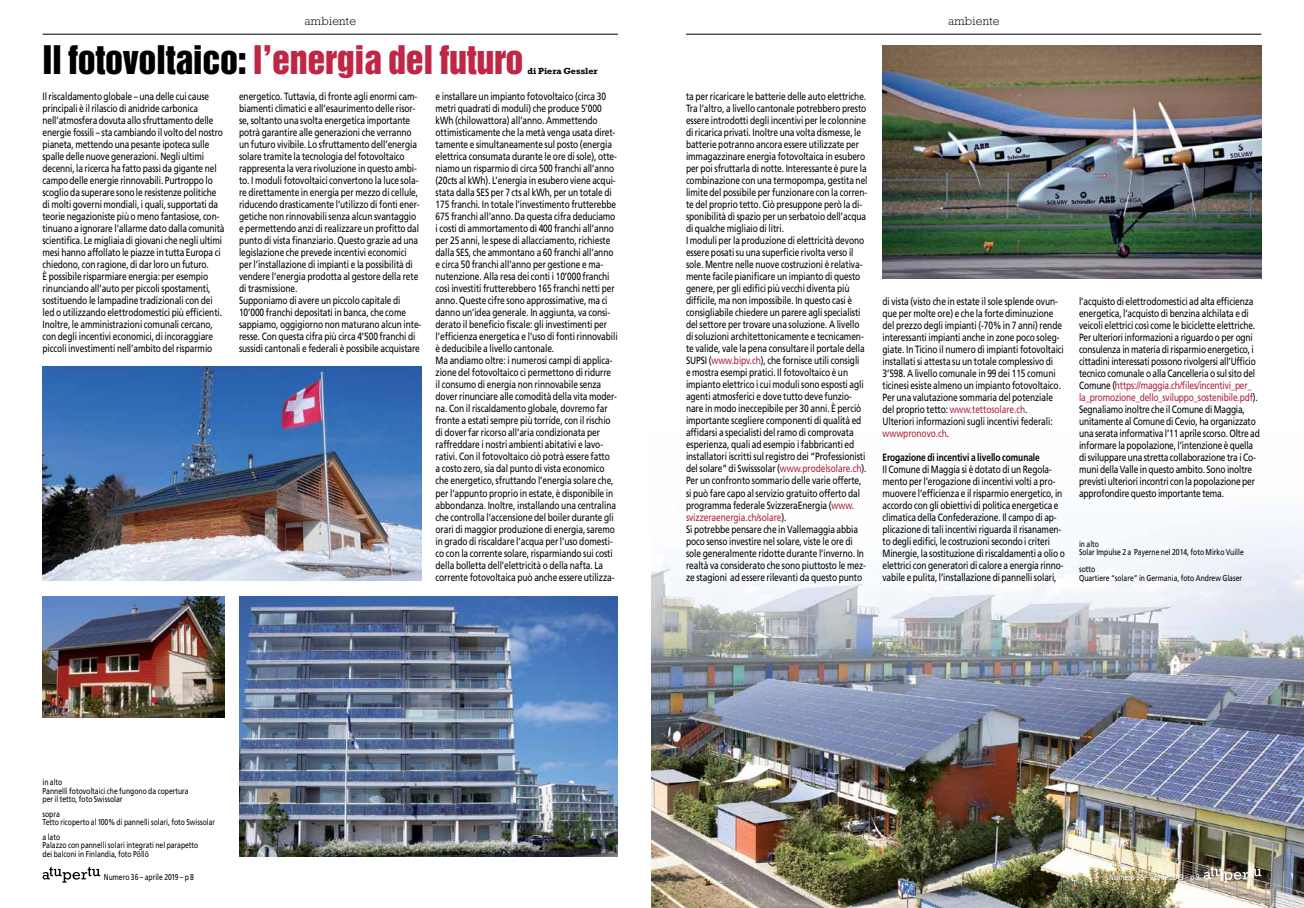
<style>
.page{position:relative;width:1304px;height:908px;background:#fff}
.page>*{position:absolute;margin:0;border:0;box-sizing:border-box;transform-origin:0 0}
.t1{font:36px "Helvetica Inserat LT Std";letter-spacing:-.01em;color:#c02646}
.t2{font:300 12px "Rockwell Std";letter-spacing:.025em;color:#000}
.t3{font:10.5px/12px "Frutiger LT Std";letter-spacing:-.01em;color:#000;scale:.8 1}
.t4{font:700 10.5px "Frutiger LT Std";letter-spacing:-.01em;color:#000;scale:.8 1}
.t5{font:700 9px "Rockwell Std";color:#000}
.t6{font:8.5px/8.5px "Frutiger LT Std";color:#000;scale:.8 1}
.t7{font:8.5px "Frutiger LT Std";color:#fff;scale:.8 1}
.s1{color:#000}
.s2{color:#af213e}
</style>
<div class="page">
<img style="left:43px;top:366px;width:378px;height:214px">
<img style="left:652px;top:519px;width:652px;height:388px">
<svg style="left:1204px;top:866px;width:57px;height:16px"></svg>
<hr style="left:43px;top:34px;width:575px;height:1px;background:#000">
<hr style="left:686px;top:34px;width:575px;height:1px;background:#000">
<svg style="left:43px;top:866px;width:57px;height:16px"></svg>
<img style="left:43px;top:596px;width:182px;height:121px">
<img style="left:239px;top:596px;width:379px;height:260px">
<img style="left:883px;top:45px;width:378px;height:233px">
<p class="t2" style="left:305px;top:14px;width:53px">ambiente</p>
<p class="t2" style="left:948px;top:14px;width:53px">ambiente</p>
<h1 class="t1" style="left:43px;top:38px;width:483px"><span class="s1">Il fotovoltaico:</span> l’energia del futuro</h1>
<p class="t5" style="left:528px;top:66px;width:72px">di Piera Gessler</p>
<p class="t3" style="left:43px;top:90px;width:229px">Il riscaldamento globale – una delle cui cause principali è il rilascio di anidride carbonica nell’atmosfera dovuta allo sfruttamento delle energie fossili – sta cambiando il volto del nostro pianeta, mettendo una pesante ipoteca sulle spalle delle nuove generazioni. Negli ultimi decenni, la ricerca ha fatto passi da gigante nel campo delle energie rinnovabili. Purtroppo lo scoglio da superare sono le resistenze politiche di molti governi mondiali, i quali, supportati da teorie negazioniste più o meno fantasiose, con&shy;tinuano a ignorare l’allarme dato dalla comunità scientifica. Le migliaia di giovani che negli ultimi mesi hanno affollato le piazze in tutta Europa ci chiedono, con ragione, di dar loro un futuro.<br>È possibile risparmiare energia: per esempio rinunciando all’auto per piccoli spostamenti, sostituendo le lampadine tradizionali con dei led o utilizzando elettrodomestici più efficienti.<br>Inoltre, le amministrazioni comunali cercano, con degli incentivi economici, di incoraggiare piccoli investimenti nell’ambito del risparmio</p>
<p class="t3" style="left:239px;top:90px;width:229px">energetico. Tuttavia, di fronte agli enormi cam&shy;biamenti climatici e all’esaurimento delle risor&shy;se, soltanto una svolta energetica importante potrà garantire alle generazioni che verranno un futuro vivibile. Lo sfruttamento dell’energia solare tramite la tecnologia del fotovoltaico rappresenta la vera rivoluzione in questo ambi&shy;to. I moduli fotovoltaici convertono la luce sola&shy;re direttamente in energia per mezzo di cellule, riducendo drasticamente l’utilizzo di fonti ener&shy;getiche non rinnovabili senza alcun svantaggio e permettendo anzi di realizzare un profitto dal punto di vista finanziario. Questo grazie ad una legislazione che prevede incentivi economici per l’installazione di impianti e la possibilità di vendere l’energia prodotta al gestore della rete di trasmissione.<br>Supponiamo di avere un piccolo capitale di 10’000 franchi depositati in banca, che come sappiamo, oggigiorno non maturano alcun inte&shy;resse. Con questa cifra più circa 4’500 franchi di sussidi cantonali e federali è possibile acquistare</p>
<p class="t3" style="left:436px;top:90px;width:229px">e installare un impianto fotovoltaico (circa 30 metri quadrati di moduli) che produce 5’000 kWh (chilowattora) all’anno. Ammettendo ottimisticamente che la metà venga usata diret&shy;tamente e simultaneamente sul posto (energia elettrica consumata durante le ore di sole), otte&shy;niamo un risparmio di circa 500 franchi all’anno (20cts al kWh). L’energia in esubero viene acqui&shy;stata dalla SES per 7 cts al kWh, per un totale di 175 franchi. In totale l’investimento frutterebbe 675 franchi all’anno. Da questa cifra deduciamo i costi di ammortamento di 400 franchi all’anno per 25 anni, le spese di allacciamento, richieste dalla SES, che ammontano a 60 franchi all’anno e circa 50 franchi all’anno per gestione e ma&shy;nutenzione. Alla resa dei conti i 10’000 franchi così investiti frutterebbero 165 franchi netti per anno. Queste cifre sono approssimative, ma ci danno un’idea generale. In aggiunta, va consi&shy;derato il beneficio fiscale: gli investimenti per l’efficienza energetica e l’uso di fonti rinnovabili è deducibile a livello cantonale.<br>Ma andiamo oltre: i numerosi campi di applica&shy;zione del fotovoltaico ci permettono di ridurre il consumo di energia non rinnovabile senza dover rinunciare alle comodità della vita moder&shy;na. Con il riscaldamento globale, dovremo far fronte a estati sempre più torride, con il rischio di dover far ricorso all’aria condizionata per raffreddare i nostri ambienti abitativi e lavo&shy;rativi. Con il fotovoltaico ciò potrà essere fatto<br>a costo zero, sia dal punto di vista economico che energetico, sfruttando l’energia solare che, per l’appunto proprio in estate, è disponibile in abbondanza. Inoltre, installando una centralina che controlla l’accensione del boiler durante gli orari di maggior produzione di energia, saremo in grado di riscaldare l’acqua per l’uso domesti&shy;co con la corrente solare, risparmiando sui costi della bolletta dell’elettricità o della nafta. La corrente fotovoltaica può anche essere utilizza-</p>
<p class="t3" style="left:686px;top:90px;width:228px">ta per ricaricare le batterie delle auto elettriche.<br>Tra l’altro, a livello cantonale potrebbero presto essere introdotti degli incentivi per le colonnine di ricarica privati. Inoltre una volta dismesse, le batterie potranno ancora essere utilizzate per immagazzinare energia fotovoltaica in esubero per poi sfruttarla di notte. Interessante è pure la combinazione con una termopompa, gestita nel limite del possibile per funzionare con la corren&shy;te del proprio tetto. Ciò presuppone però la di&shy;sponibilità di spazio per un serbatoio dell’acqua di qualche migliaio di litri.<br>I moduli per la produzione di elettricità devono essere posati su una superficie rivolta verso il sole. Mentre nelle nuove costruzioni è relativa&shy;mente facile pianificare un impianto di questo genere, per gli edifici più vecchi diventa più difficile, ma non impossibile. In questo casi è consigliabile chiedere un parere agli specialisti del settore per trovare una soluzione. A livello di soluzioni architettonicamente e tecnicamen&shy;te valide, vale la pena consultare il portale della SUPSI (<span class="s2">www.bipv.ch</span>), che fornisce utili consigli<br>e mostra esempi pratici. Il fotovoltaico è un impianto elettrico i cui moduli sono esposti agli agenti atmosferici e dove tutto deve funzio&shy;nare in modo ineccepibile per 30 anni. È perciò importante scegliere componenti di qualità ed affidarsi a specialisti del ramo di comprovata esperienza, quali ad esempio i fabbricanti ed installatori iscritti sul registro dei “Professionisti del solare” di Swisssolar (<span class="s2">www.prodelsolare.ch</span>).<br>Per un confronto sommario delle varie offerte, si può fare capo al servizio gratuito offerto dal programma federale SvizzeraEnergia (<span class="s2">www. svizzeraenergia.ch/solare</span>).<br>Si potrebbe pensare che in Vallemaggia abbia poco senso investire nel solare, viste le ore di sole generalmente ridotte durante l’inverno. In realtà va considerato che sono piuttosto le mez&shy;ze stagioni ad essere rilevanti da questo punto</p>
<p class="t3" style="left:883px;top:295px;width:228px">di vista (visto che in estate il sole splende ovun&shy;que per molte ore) e che la forte diminuzione del prezzo degli impianti (-70% in 7 anni) rende interessanti impianti anche in zone poco soleg&shy;giate. In Ticino il numero di impianti fotovoltaici installati si attesta su un totale complessivo di 3’598. A livello comunale in 99 dei 115 comuni ticinesi esiste almeno un impianto fotovoltaico.<br>Per una valutazione sommaria del potenziale del proprio tetto: <span class="s2">www.tettosolare.ch</span>.<br>Ulteriori informazioni sugli incentivi federali: <span class="s2">wwwpronovo.ch</span>.</p>
<p class="t4" style="left:883px;top:451px;width:198px">Erogazione di incentivi a livello comunale</p>
<p class="t3" style="left:883px;top:463px;width:229px">Il Comune di Maggia si è dotato di un Regola&shy;mento per l’erogazione di incentivi volti a pro&shy;muovere l’efficienza e il risparmio energetico, in accordo con gli obiettivi di politica energetica e climatica della Confederazione. Il campo di ap&shy;plicazione di tali incentivi riguarda il risanamen&shy;to degli edifici, le costruzioni secondo i criteri Minergie, la sostituzione di riscaldamenti a olio o elettrici con generatori di calore a energia rinno&shy;vabile e pulita, l’installazione di pannelli solari,</p>
<p class="t3" style="left:1079px;top:295px;width:227px">l’acquisto di elettrodomestici ad alta efficienza energetica, l’acquisto di benzina alchilata e di veicoli elettrici così come le biciclette elettriche.<br>Per ulteriori informazioni a riguardo o per ogni consulenza in materia di risparmio energetico, i cittadini interessati possono rivolgersi all’Ufficio tecnico comunale o alla Cancelleria o sul sito del Comune (<span class="s2">https://maggia.ch/files/incentivi_per_ la_promozione_dello_sviluppo_sostenibile.pdf</span>).<br>Segnaliamo inoltre che il Comune di Maggia, unitamente al Comune di Cevio, ha organizzato una serata informativa l’11 aprile scorso. Oltre ad informare la popolazione, l’intenzione è quella di sviluppare una stretta collaborazione tra i Co&shy;muni della Valle in questo ambito. Sono inoltre previsti ulteriori incontri con la popolazione per approfondire questo importante tema.</p>
<p class="t6" style="left:1079px;top:539px;width:207px">in alto<br>Solar Impulse 2 a Payerne nel 2014, foto Mirko Vuille</p>
<p class="t6" style="left:1079px;top:565px;width:205px">sotto<br>Quartiere “solare” in Germania, foto Andrew Glaser</p>
<p class="t6" style="left:43px;top:777px;width:184px">in alto<br>Pannelli fotovoltaici che fungono da copertura per il tetto, foto Swissolar</p>
<p class="t6" style="left:43px;top:809px;width:217px">sopra<br>Tetto ricoperto al 100% di pannelli solari, foto Swissolar</p>
<p class="t6" style="left:43px;top:832px;width:196px">a lato<br>Palazzo con pannelli solari integrati nel parapetto dei balconi in Finlandia, foto Pöllö</p>
<p class="t6" style="left:104px;top:872px;width:114px">Numero 36 – aprile 2019 – p 8</p>
<p class="t7" style="left:1109px;top:871px;width:114px">Numero 36 – aprile 2019 – p 9</p>
</div>
